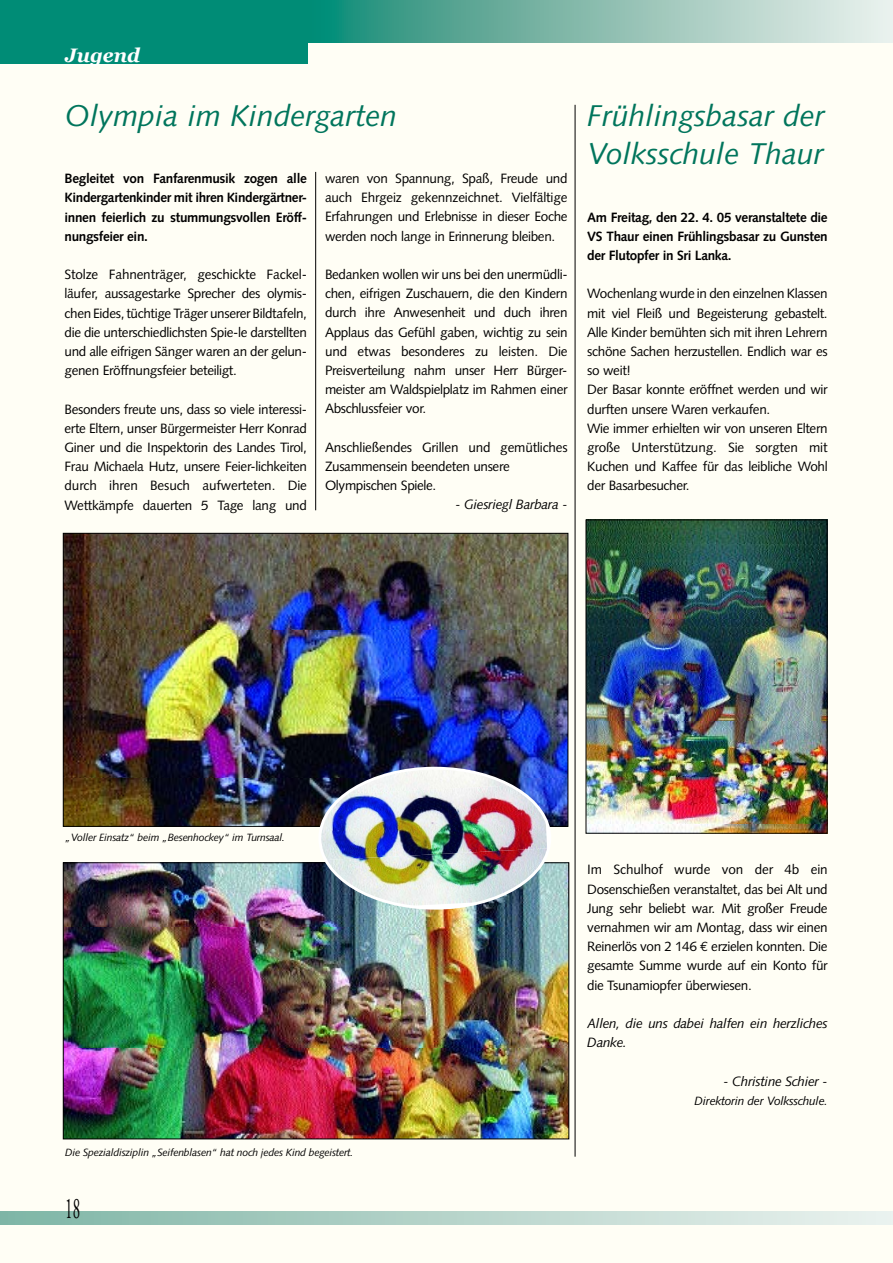
<style>
.page{position:relative;width:893px;height:1263px;background:#fffef5}
.page>*{position:absolute;margin:0;border:0;box-sizing:border-box;transform-origin:0 0}
.t1{font:italic 30px/38.4px "Syntax";color:#00755c}
.t2{font:30px "Adobe Garamond";color:#000;scale:.5 1}
.t3{font:italic 700 19.5px "Georgia";color:#fff}
.t4{font:13.5px/19.2px "Syntax";letter-spacing:-.025em;color:#000;text-align:justify}
.t5{font:700 13.5px/19.2px "Syntax";letter-spacing:-.025em;color:#000;text-align:justify}
.t6{font:italic 13.5px/19.2px "Syntax";letter-spacing:-.025em;color:#000}
.t7{font:italic 12px "Syntax";letter-spacing:-.025em;color:#000}
.t8{font:italic 10.5px "Syntax";letter-spacing:-.025em;color:#000}
</style>
<div class="page">
<svg style="left:307px;top:0;width:586px;height:43px;background:#85bdb0"></svg>
<div style="left:0;top:0;width:307px;height:64px;background:#008c76"></div>
<svg style="left:0;top:1212px;width:893px;height:13px;background:#b5d3ca"></svg>
<img style="left:588px;top:522px;width:237px;height:309px">
<div style="left:586px;top:520px;width:241px;height:313px;border:1px solid #000"></div>
<img style="left:65px;top:864px;width:502px;height:273px">
<img style="left:65px;top:535px;width:501px;height:289px">
<hr style="left:575px;top:105px;width:1px;height:1052px;background:#000">
<hr style="left:315px;top:172px;width:1px;height:338px;background:#000">
<img style="left:345px;top:768px;width:166px;height:17px">
<img style="left:320px;top:785px;width:227px;height:72px">
<img style="left:326px;top:848px;width:221px;height:58px">
<h2 class="t3" style="left:65px;top:44px;width:76px">Jugend</h2>
<h1 class="t1" style="left:65px;top:96px;width:333px">Olympia im Kindergarten</h1>
<p class="t5" style="left:65px;top:169px;width:244px">Begleitet von Fanfarenmusik zogen alle Kindergartenkinder mit ihren Kindergärtner&shy;innen feierlich zu stummungsvollen Eröff&shy;nungsfeier ein.</p>
<p class="t4" style="left:65px;top:265px;width:244px">Stolze Fahnenträger, geschickte Fackel&shy;läufer, aussagestarke Sprecher des olymis&shy;chen Eides, tüchtige Träger unserer Bildtafeln, die die unterschiedlichsten Spie-le darstellten und alle eifrigen Sänger waren an der gelun&shy;genen Eröffnungsfeier beteiligt.</p>
<p class="t4" style="left:65px;top:399px;width:244px">Besonders freute uns, dass so viele interessi&shy;erte Eltern, unser Bürgermeister Herr Konrad Giner und die Inspektorin des Landes Tirol, Frau Michaela Hutz, unsere Feier-lichkeiten durch ihren Besuch aufwerteten. Die Wettkämpfe dauerten 5 Tage lang und</p>
<p class="t4" style="left:325px;top:169px;width:244px">waren von Spannung, Spaß, Freude und auch Ehrgeiz gekennzeichnet. Vielfältige Erfahrungen und Erlebnisse in dieser Eoche werden noch lange in Erinnerung bleiben.</p>
<p class="t4" style="left:325px;top:265px;width:244px">Bedanken wollen wir uns bei den unermüdli&shy;chen, eifrigen Zuschauern, die den Kindern durch ihre Anwesenheit und duch ihren Applaus das Gefühl gaben, wichtig zu sein und etwas besonderes zu leisten. Die Preisverteilung nahm unser Herr Bürger&shy;meister am Waldspielplatz im Rahmen einer Abschlussfeier vor.</p>
<p class="t4" style="left:325px;top:438px;width:244px;text-align:left">Anschließendes Grillen und gemütliches<br>Zusammensein beendeten unsere<br>Olympischen Spiele.</p>
<p class="t6" style="left:455px;top:495px;width:114px">- Giesriegl Barbara -</p>
<h1 class="t1" style="left:587px;top:96px;width:239px">Frühlingsbasar der<br>Volksschule Thaur</h1>
<p class="t5" style="left:587px;top:207px;width:242px">Am Freitag, den 22. 4. 05 veranstaltete die VS Thaur einen Frühlingsbasar zu Gunsten der Flutopfer in Sri Lanka.</p>
<p class="t4" style="left:587px;top:284px;width:242px;text-align:left">Wochenlang wurde in den einzelnen Klassen mit viel Fleiß und Begeisterung gebastelt.<br>Alle Kinder bemühten sich mit ihren Lehrern schöne Sachen herzustellen. Endlich war es so weit!<br>Der Basar konnte eröffnet werden und wir durften unsere Waren verkaufen.<br>Wie immer erhielten wir von unseren Eltern große Unterstützung. Sie sorgten mit Kuchen und Kaffee für das leibliche Wohl der Basarbesucher.</p>
<p class="t8" style="left:65px;top:831px;width:221px">„Voller Einsatz“ beim „Besenhockey“ im Turnsaal.</p>
<p class="t8" style="left:65px;top:1146px;width:290px">Die Spezialdisziplin „Seifenblasen“ hat noch jedes Kind begeistert.</p>
<h1 class="t2" style="left:65px;top:1192px;width:31px">18</h1>
<p class="t4" style="left:587px;top:860px;width:242px">Im Schulhof wurde von der 4b ein Dosenschießen veranstaltet, das bei Alt und Jung sehr beliebt war. Mit großer Freude vernahmen wir am Montag, dass wir einen Reinerlös von 2 146 erzielen konnten. Die gesamte Summe wurde auf ein Konto für die Tsunamiopfer überwiesen.</p>
<p class="t6" style="left:587px;top:1014px;width:242px">Allen, die uns dabei halfen ein herzliches<br>Danke.</p>
<p class="t6" style="left:723px;top:1071px;width:106px">- Christine Schier -</p>
<p class="t7" style="left:695px;top:1094px;width:135px">Direktorin der Volksschule.</p>
</div>
